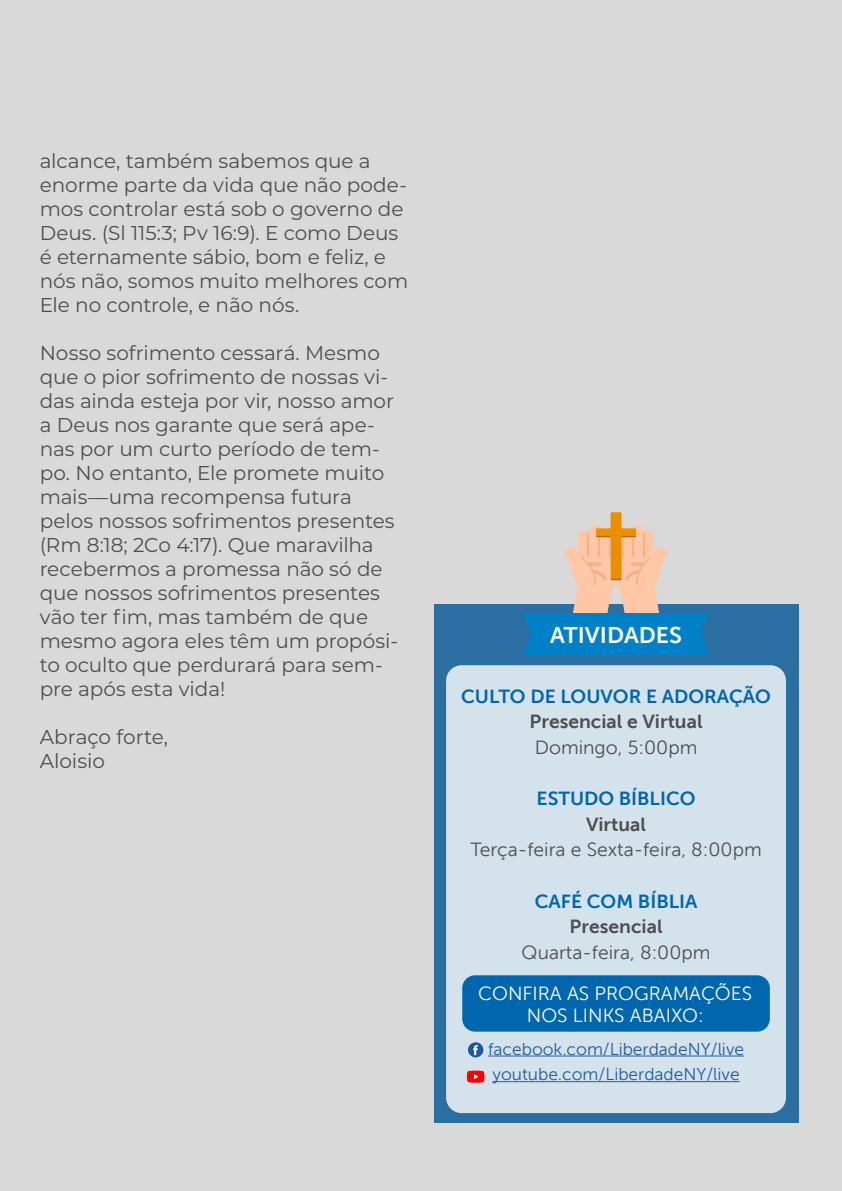
<style>
.page{position:relative;width:842px;height:1191px;background:#d9d9d9}
.page>*{position:absolute;margin:0;border:0;box-sizing:border-box;transform-origin:0 0}
.cx_editorial{font:22.8px "Museo Sans 700";color:#fff}
.Texto{font:20px/24px "Montserrat";color:#4f4e50}
.t1{font:19px "Museo Sans 300";color:#4f4e50}
.t2{font:19px "Museo Sans 700";color:#0066ad}
.t3{font:19px "Museo Sans 300";color:#fff}
.t4{font:19px "Museo Sans 700";color:#4f4e50}
.t5{font:17.2px/25.6px "Museo Sans 300";color:#235d9b}
</style>
<div class="page">
<div style="left:434px;top:604px;width:364px;height:519px;background:#2b6ea2"></div>
<div style="left:446px;top:665px;width:340px;height:448px;background:#d4e2ec;border-radius:15px"></div>
<svg style="left:565px;top:512px;width:102px;height:100px"></svg>
<hr style="left:488px;top:1055px;width:256px;height:1px;background:#235d9b">
<hr style="left:492px;top:1081px;width:248px;height:1px;background:#235d9b">
<div style="left:462px;top:975px;width:308px;height:56px;background:#0066ad;border-radius:13px"></div>
<svg style="left:467px;top:1070px;width:17px;height:12px"></svg>
<div style="left:468px;top:1042px;width:15px;height:15px;background:#20599d;border-radius:50%"></div>
<svg style="left:473px;top:1045px;width:5px;height:10px"></svg>
<div style="left:531px;top:612px;width:170px;height:43px;background:#0081c7"></div>
<svg style="left:524px;top:612px;width:7px;height:43px"></svg>
<svg style="left:701px;top:612px;width:8px;height:43px"></svg>
<p class="Texto" style="left:40px;top:148px;width:370px">alcance, também sabemos que a enorme parte da vida que não pode&shy;mos controlar está sob o governo de<br>Deus. (Sl 115:3; Pv 16:9). E como Deus é eternamente sábio, bom e feliz, e nós não, somos muito melhores com<br>Ele no controle, e não nós.</p>
<p class="Texto" style="left:40px;top:340px;width:360px">Nosso sofrimento cessará. Mesmo que o pior sofrimento de nossas vi&shy;das ainda esteja por vir, nosso amor a Deus nos garante que será ape&shy;nas por um curto período de tem&shy;po. No entanto, Ele promete muito mais—uma recompensa futura pelos nossos sofrimentos presentes (Rm 8:18; 2Co 4:17). Que maravilha recebermos a promessa não só de que nossos sofrimentos presentes vão ter fim, mas também de que mesmo agora eles têm um propósi&shy;to oculto que perdurará para sem&shy;pre após esta vida!</p>
<p class="Texto" style="left:40px;top:724px;width:130px">Abraço forte,<br>Aloisio</p>
<p class="cx_editorial" style="left:550px;top:622px;width:134px">ATIVIDADES</p>
<p class="t2" style="left:461px;top:685px;width:311px">CULTO DE LOUVOR E ADORAÇÃO</p>
<p class="t4" style="left:530px;top:711px;width:174px">Presencial e Virtual</p>
<p class="t1" style="left:535px;top:737px;width:164px">Domingo, 5:00pm</p>
<p class="t2" style="left:537px;top:788px;width:160px">ESTUDO BÍBLICO</p>
<p class="t4" style="left:586px;top:813px;width:61px">Virtual</p>
<p class="t1" style="left:470px;top:839px;width:293px">Terça-feira e Sexta-feira, 8:00pm</p>
<p class="t2" style="left:535px;top:890px;width:164px">CAFÉ COM BÍBLIA</p>
<p class="t4" style="left:570px;top:916px;width:94px">Presencial</p>
<p class="t1" style="left:522px;top:942px;width:190px">Quarta-feira, 8:00pm</p>
<p class="t3" style="left:478px;top:983px;width:276px">CONFIRA AS PROGRAMAÇÕES</p>
<p class="t3" style="left:527px;top:1004px;width:178px">NOS LINKS ABAIXO:</p>
<p class="t5" style="left:488px;top:1036px;width:257px">facebook.com/LiberdadeNY/live youtube.com/LiberdadeNY/live</p>
</div>
